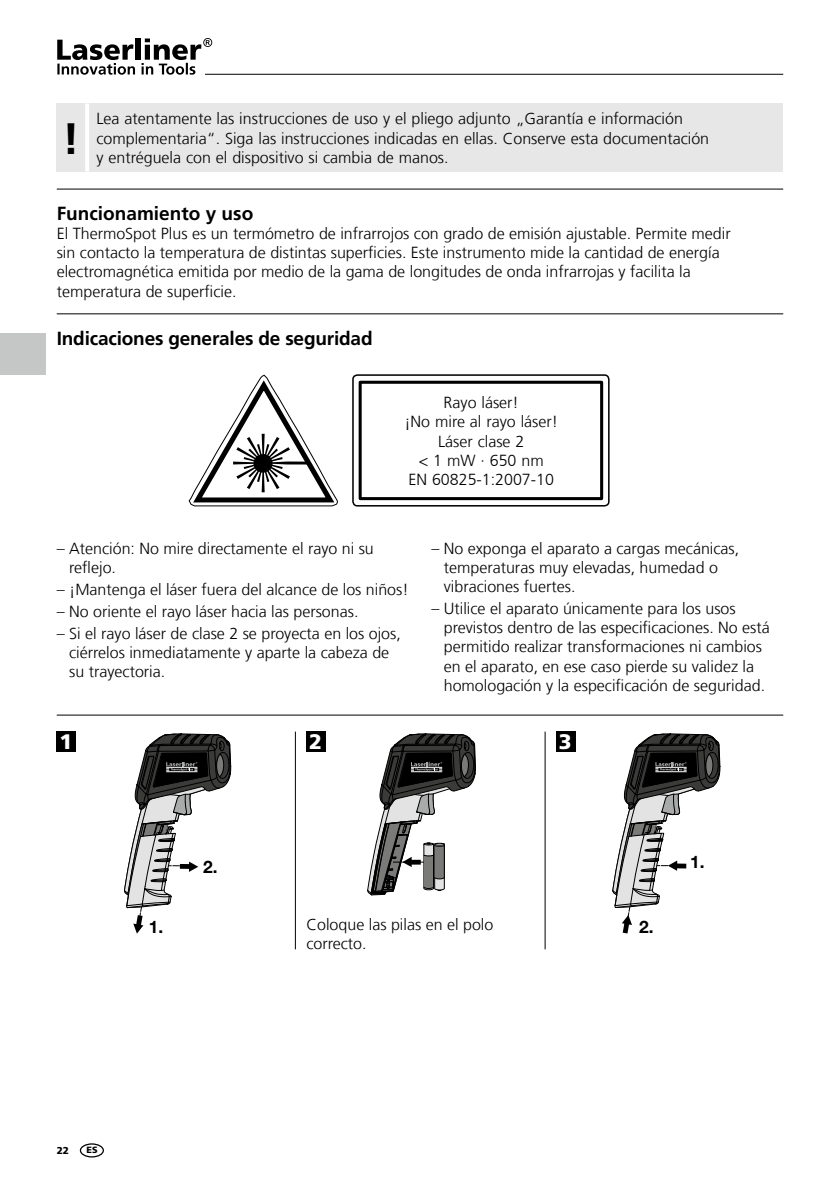
<style>
.page{position:relative;width:840px;height:1191px;background:#fff}
.page>*{position:absolute;margin:0;border:0;box-sizing:border-box;transform-origin:0 0}
.t1{font:700 44px "Frutiger LT Com";color:#000}
.t2{font:900 21px "Frutiger LT Com";color:#fff}
.t3{font:700 19px "Frutiger LT Com";letter-spacing:-.01em;color:#000}
.t4{font:700 17.2px "Helvetica Neue LT Pro";color:#000}
.t5{font:300 16px/19.2px "Frutiger LT Com";color:#000}
.t6{font:900 10px "Frutiger LT Com";color:#000}
.t7{font:900 9px "Frutiger LT Com";color:#000}
</style>
<div class="page">
<svg style="left:57px;top:38px;width:155px;height:37px"></svg>
<hr style="left:205px;top:74px;width:577px;height:1px;background:#000">
<hr style="left:57px;top:189px;width:725px;height:1px;background:#000">
<hr style="left:57px;top:313px;width:725px;height:1px;background:#000">
<hr style="left:57px;top:714px;width:725px;height:1px;background:#000">
<div style="left:57px;top:731px;width:19px;height:21px;background:#000"></div>
<div style="left:306px;top:731px;width:20px;height:21px;background:#000"></div>
<div style="left:556px;top:731px;width:19px;height:21px;background:#000"></div>
<svg style="left:124px;top:733px;width:107px;height:200px"></svg>
<hr style="left:166px;top:771px;width:31px;height:1px;background:#fff">
<hr style="left:166px;top:767px;width:31px;height:1px;background:#fff">
<svg style="left:612px;top:733px;width:107px;height:200px"></svg>
<hr style="left:655px;top:771px;width:31px;height:1px;background:#fff">
<hr style="left:655px;top:767px;width:31px;height:1px;background:#fff">
<svg style="left:367px;top:733px;width:108px;height:162px"></svg>
<hr style="left:411px;top:771px;width:31px;height:1px;background:#fff">
<hr style="left:411px;top:767px;width:31px;height:1px;background:#fff">
<hr style="left:544px;top:731px;width:1px;height:218px;background:#000">
<hr style="left:295px;top:731px;width:1px;height:218px;background:#000">
<div style="left:80px;top:1143px;width:24px;height:14px;border:1px solid #000;border-radius:50%"></div>
<div style="left:0;top:333px;width:45px;height:42px;background:#c5c6c6"></div>
<div style="left:57px;top:103px;width:725px;height:68px;background:#e7e7e7"></div>
<hr style="left:85px;top:103px;width:4px;height:68px;background:#fff">
<svg style="left:189px;top:375px;width:149px;height:132px"></svg>
<div style="left:352px;top:374px;width:257px;height:132px;border:2px solid #000;border-radius:4px"></div>
<svg style="left:358px;top:380px;width:246px;height:121px"></svg>
<h1 class="t1" style="left:62px;top:113px;width:19px">!</h1>
<p class="t5" style="left:96px;top:109px;width:614px">Lea atentamente las instrucciones de uso y el pliego adjunto „Garantía e información complementaria“. Siga las instrucciones indicadas en ellas. Conserve esta documentación y entréguela con el dispositivo si cambia de manos.</p>
<p class="t3" style="left:57px;top:202px;width:198px">Funcionamiento y uso</p>
<p class="t5" style="left:57px;top:224px;width:675px">El ThermoSpot Plus es un termómetro de infrarrojos con grado de emisión ajustable. Permite medir sin contacto la temperatura de distintas superficies. Este instrumento mide la cantidad de energía electromagnética emitida por medio de la gama de longitudes de onda infrarrojas y facilita la temperatura de superficie.</p>
<p class="t3" style="left:57px;top:327px;width:317px">Indicaciones generales de seguridad</p>
<p class="t5" style="left:404px;top:393px;width:155px;text-align:center">Rayo láser!<br>¡No mire al rayo láser!<br>Láser clase 2<br>&lt; 1 mW · 650 nm<br>EN 60825-1:2007-10</p>
<p class="t5" style="left:69px;top:538px;width:306px;text-indent:-12px">– Atención: No mire directamente el rayo ni su reflejo.</p>
<p class="t5" style="left:57px;top:580px;width:353px">– ¡Mantenga el láser fuera del alcance de los niños!</p>
<p class="t5" style="left:57px;top:602px;width:303px">– No oriente el rayo láser hacia las personas.</p>
<p class="t5" style="left:69px;top:624px;width:333px;text-indent:-12px">– Si el rayo láser de clase 2 se proyecta en los ojos, ciérrelos inmediatamente y aparte la cabeza de su trayectoria.</p>
<p class="t5" style="left:443px;top:538px;width:297px;text-indent:-12px">– No exponga el aparato a cargas mecánicas, temperaturas muy elevadas, humedad o vibraciones fuertes.</p>
<p class="t5" style="left:443px;top:599px;width:327px;text-indent:-12px">– Utilice el aparato únicamente para los usos previstos dentro de las especificaciones. No está permitido realizar transformaciones ni cambios en el aparato, en ese caso pierde su validez la homologación y la especificación de seguridad.</p>
<h2 class="t2" style="left:59px;top:729px;width:14px">1</h2>
<h2 class="t2" style="left:309px;top:729px;width:14px">2</h2>
<h2 class="t2" style="left:558px;top:729px;width:14px">3</h2>
<p class="t4" style="left:149px;top:916px;width:16px">1.</p>
<p class="t4" style="left:203px;top:855px;width:16px">2.</p>
<p class="t4" style="left:690px;top:851px;width:16px">1.</p>
<p class="t5" style="left:306px;top:915px;width:188px">Coloque las pilas en el polo correcto.</p>
<p class="t4" style="left:638px;top:915px;width:16px">2.</p>
<p class="t6" style="left:57px;top:1144px;width:14px">22</p>
<p class="t7" style="left:87px;top:1144px;width:13px">ES</p>
</div>
